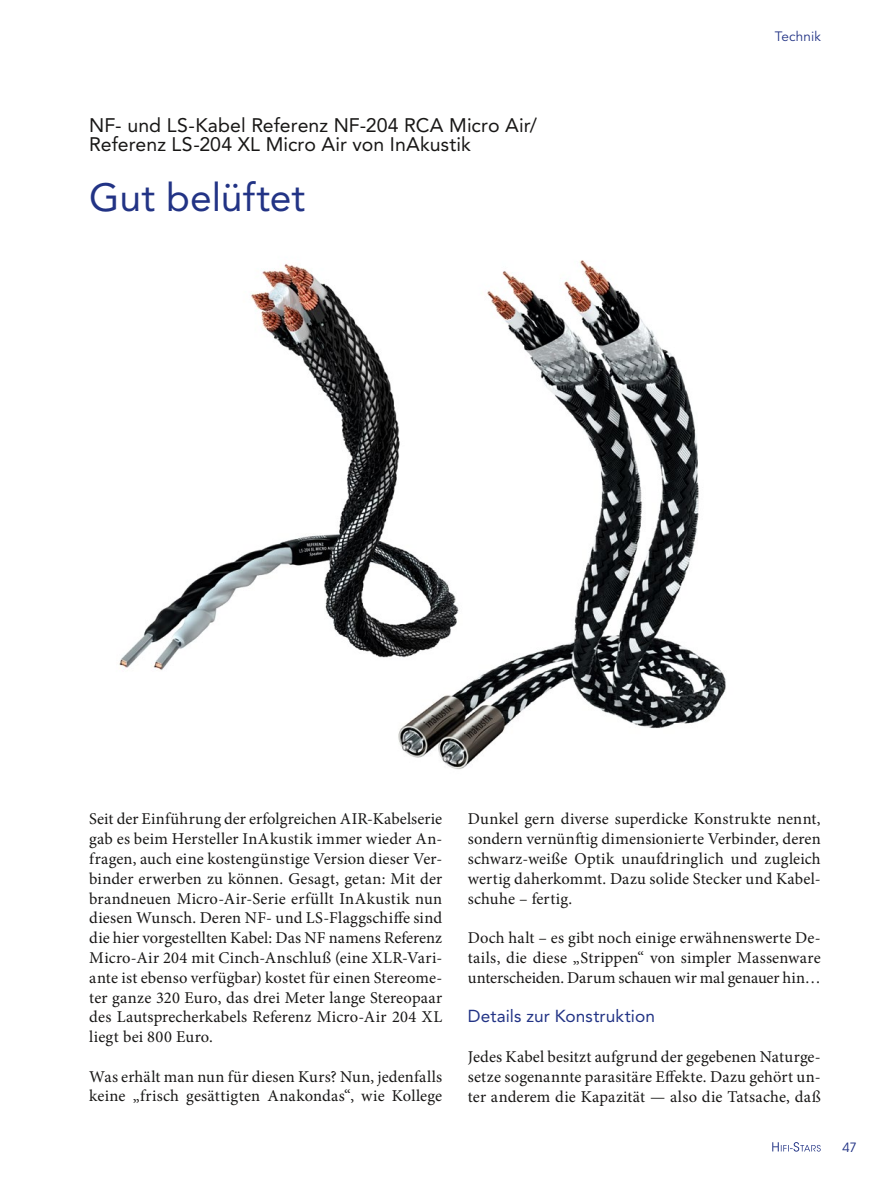
<style>
.page{position:relative;width:893px;height:1191px;background:#fff}
.page>*{position:absolute;margin:0;border:0;box-sizing:border-box;transform-origin:0 0}
.t1{font:39px "Avenir LT Std";color:#223385}
.t2{font:19.5px/19.8px "Avenir LT Std";color:#181716}
.t3{font:17.25px "Avenir LT Std";letter-spacing:.005em;color:#223385}
.t4{font:16.5px/19.8px "Minion Pro";letter-spacing:.01em;color:#181716;text-align:justify}
.t5{font:13.5px "Avenir LT Std";letter-spacing:.01em;color:#223385}
.t6{font:12.75px "ITC Avant Garde Std";color:#223385}
</style>
<div class="page">
<img style="left:119px;top:264px;width:222px;height:406px">
<img style="left:341px;top:260px;width:385px;height:510px">
<svg style="left:772px;top:1142px;width:49px;height:9px"></svg>
<p class="t2" style="left:89px;top:115px;width:449px">NF- und LS-Kabel Referenz NF-204 RCA Micro Air/<br>Referenz LS-204 XL Micro Air von InAkustik</p>
<h1 class="t1" style="left:89px;top:175px;width:218px">Gut belüftet</h1>
<p class="t5" style="left:775px;top:29px;width:48px">Technik</p>
<p class="t4" style="left:89px;top:809px;width:354px">Seit der Einführung der erfolgreichen AIR-Kabelserie gab es beim Hersteller InAkustik immer wieder An&shy;fragen, auch eine kostengünstige Version dieser Ver&shy;binder erwerben zu können. Gesagt, getan: Mit der brandneuen Micro-Air-Serie erfüllt InAkustik nun diesen Wunsch. Deren NF- und LS-Flaggschiffe sind die hier vorgestellten Kabel: Das NF namens Referenz Micro-Air 204 mit Cinch-Anschluß (eine XLR-Vari&shy;ante ist ebenso verfügbar) kostet für einen Stereome&shy;ter ganze 320 Euro, das drei Meter lange Stereopaar des Lautsprecherkabels Referenz Micro-Air 204 XL liegt bei 800 Euro.</p>
<p class="t4" style="left:89px;top:1066px;width:354px">Was erhält man nun für diesen Kurs? Nun, jedenfalls keine „frisch gesättigten Anakondas“, wie Kollege</p>
<p class="t4" style="left:468px;top:809px;width:354px">Dunkel gern diverse superdicke Konstrukte nennt, sondern vernünftig dimensionierte Verbinder, deren schwarz-weiße Optik unaufdringlich und zugleich wertig daherkommt. Dazu solide Stecker und Kabel&shy;schuhe – fertig.</p>
<p class="t4" style="left:468px;top:928px;width:354px">Doch halt – es gibt noch einige erwähnenswerte De&shy;tails, die diese „Strippen“ von simpler Massenware unterscheiden. Darum schauen wir mal genauer hin…</p>
<p class="t3" style="left:468px;top:1006px;width:189px">Details zur Konstruktion</p>
<p class="t4" style="left:468px;top:1046px;width:354px">Jedes Kabel besitzt aufgrund der gegebenen Naturge&shy;setze sogenannte parasitäre Effekte. Dazu gehört un&shy;ter anderem die Kapazität — also die Tatsache, daß</p>
<p class="t6" style="left:843px;top:1139px;width:16px">47</p>
</div>
